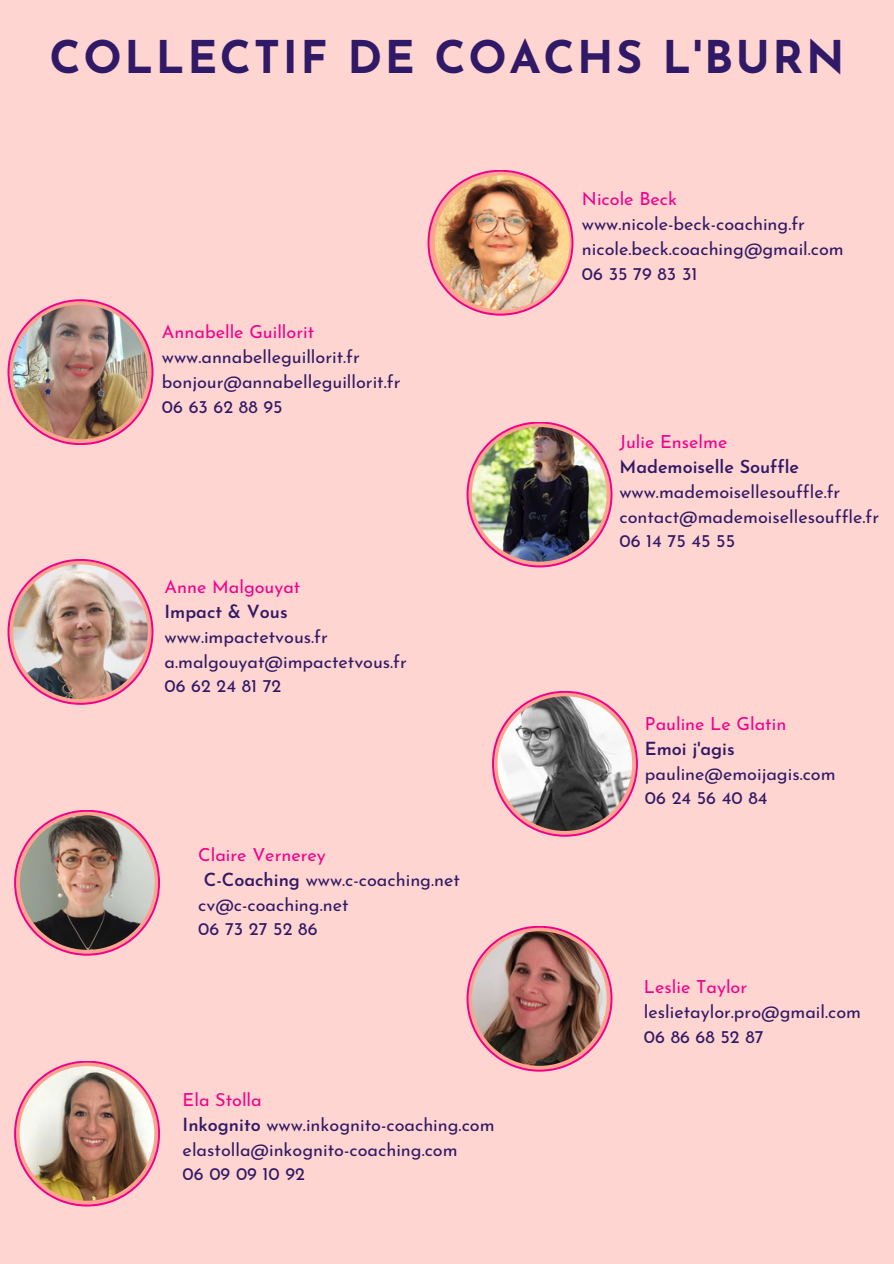
<style>
.page{position:relative;width:894px;height:1264px;background:#fff}
.page>*{position:absolute;margin:0;border:0;box-sizing:border-box;transform-origin:0 0}
.t1{font:700 45px "Josefin Sans";letter-spacing:.055em;color:#301966}
.t2{font:18px/24.8px "Josefin Sans";color:#301966}
.t3{font:18px "Josefin Sans";color:#f2008b}
.s1{color:#f2008b}
.s2{font-weight:600}
</style>
<div class="page">
<div style="left:0;top:0;width:893px;height:1263px;background:#ffd5d1"></div>
<svg style="left:14px;top:810px;width:146px;height:145px"></svg>
<img style="left:20px;top:815px;width:135px;height:134px">
<svg style="left:8px;top:299px;width:145px;height:146px"></svg>
<img style="left:13px;top:305px;width:135px;height:134px">
<svg style="left:8px;top:559px;width:145px;height:146px"></svg>
<img style="left:13px;top:564px;width:135px;height:135px">
<svg style="left:427px;top:170px;width:146px;height:146px"></svg>
<img style="left:435px;top:175px;width:134px;height:135px">
<svg style="left:14px;top:1061px;width:146px;height:145px"></svg>
<img style="left:20px;top:1066px;width:134px;height:134px">
<svg style="left:492px;top:691px;width:146px;height:145px"></svg>
<img style="left:497px;top:696px;width:135px;height:135px">
<svg style="left:466px;top:926px;width:146px;height:145px"></svg>
<img style="left:472px;top:931px;width:134px;height:134px">
<svg style="left:466px;top:422px;width:146px;height:145px"></svg>
<img style="left:472px;top:427px;width:134px;height:134px">
<p class="t1" style="left:50px;top:40px;width:796px">COLLECTIF DE COACHS L'BURN</p>
<p class="t2" style="left:162px;top:321px;width:240px"><span class="s1">Annabelle Guillorit </span>www.annabelleguillorit.fr bonjour@annabelleguillorit.fr</p>
<p class="t2" style="left:162px;top:396px;width:122px">06 63 62 88 95</p>
<p class="t3" style="left:164px;top:580px;width:137px">Anne Malgouyat</p>
<p class="t2" style="left:164px;top:601px;width:244px"><span class="s2">Impact &amp; Vous </span>www.impactetvous.fr a.malgouyat@impactetvous.fr<br>06 62 24 81 72</p>
<p class="t3" style="left:198px;top:847px;width:129px">Claire Vernerey</p>
<p class="t2" style="left:198px;top:869px;width:263px;text-indent:6px"><span class="s2">C-Coaching</span> www.c-coaching.net cv@c-coaching.net</p>
<p class="t2" style="left:198px;top:918px;width:121px">06 73 27 52 86</p>
<p class="t3" style="left:182px;top:1092px;width:81px">Ela Stolla</p>
<p class="t2" style="left:182px;top:1113px;width:313px"><span class="s2">Inkognito</span> www.inkognito-coaching.com elastolla@inkognito-coaching.com</p>
<p class="t2" style="left:182px;top:1163px;width:124px">06 09 09 10 92</p>
<p class="t3" style="left:581px;top:192px;width:97px">Nicole Beck</p>
<p class="t2" style="left:581px;top:213px;width:263px">www.nicole-beck-coaching.fr nicole.beck.coaching@gmail.com</p>
<p class="t2" style="left:581px;top:263px;width:117px">06 35 79 83 31</p>
<p class="t3" style="left:619px;top:435px;width:109px">Julie Enselme</p>
<p class="t2" style="left:619px;top:456px;width:261px"><span class="s2">Mademoiselle Souffle </span>www.mademoisellesouffle.fr contact@mademoisellesouffle.fr<br>06 14 75 45 55</p>
<p class="t3" style="left:644px;top:716px;width:143px">Pauline Le Glatin</p>
<p class="t2" style="left:644px;top:738px;width:192px"><span class="s2">Emoi j'agis </span>pauline@emoijagis.com<br>06 24 56 40 84</p>
<p class="t2" style="left:643px;top:976px;width:219px"><span class="s1">Leslie Taylor </span>leslietaylor.pro@gmail.com<br>06 86 68 52 87</p>
</div>
